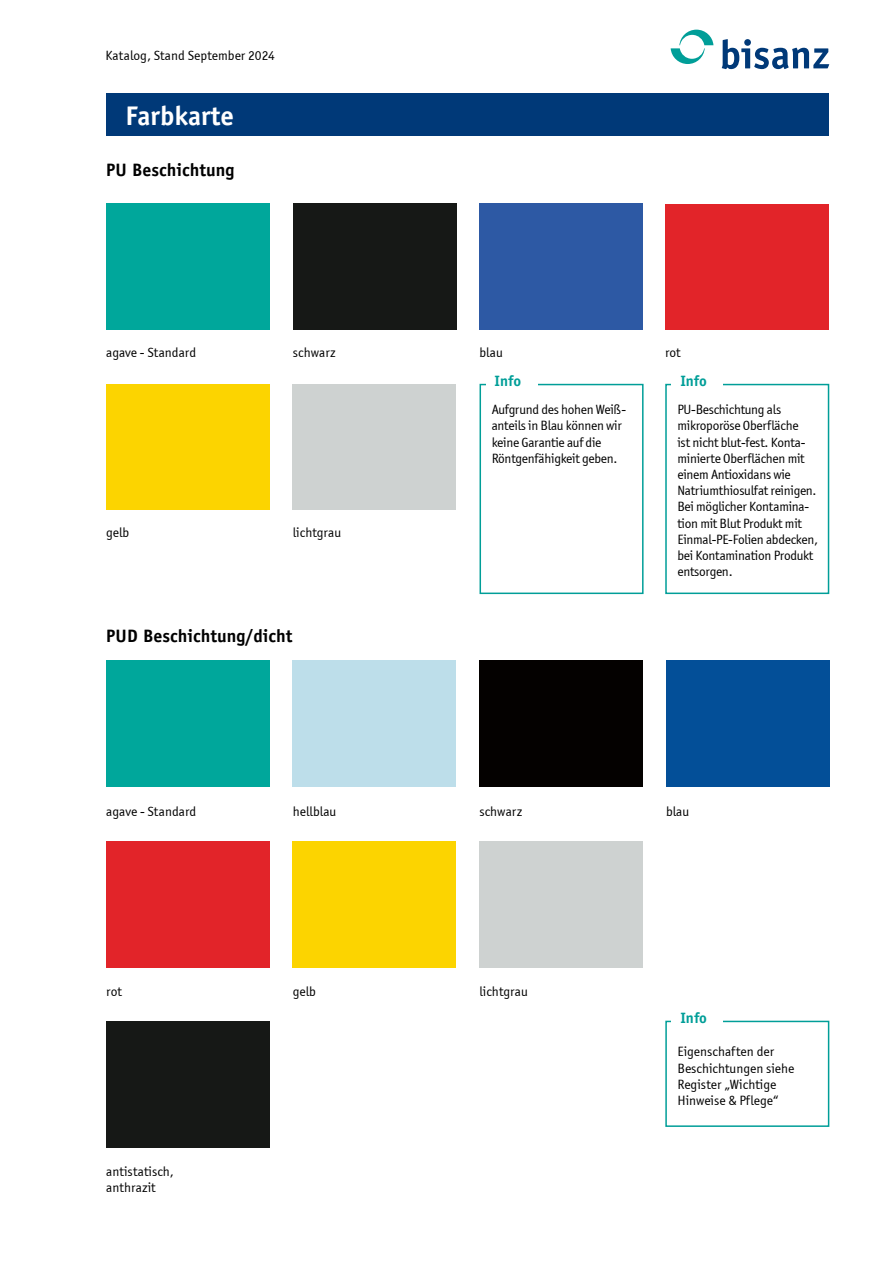
<style>
.page{position:relative;width:893px;height:1263px;background:#fff}
.page>*{position:absolute;margin:0;border:0;box-sizing:border-box;transform-origin:0 0}
.t1{font:700 27px "Officina Sans";color:#fff}
.t2{font:700 18px "Officina Sans";color:#000}
.t3{font:700 15px "Officina Sans";color:#009e98}
.t4{font:13.5px/16.2px "Officina Sans ITCTT Book";letter-spacing:-.02em;color:#000}
.t5{font:13.5px/16.2px "Officina Sans ITCTT Book";color:#000}
</style>
<div class="page">
<svg style="left:722px;top:39px;width:107px;height:30px"></svg>
<svg style="left:671px;top:30px;width:42px;height:34px"></svg>
<div style="left:106px;top:661px;width:163px;height:126px;background:#00a79b"></div>
<div style="left:479px;top:661px;width:164px;height:126px;background:#040100"></div>
<div style="left:666px;top:661px;width:163px;height:126px;background:#034f98"></div>
<div style="left:106px;top:204px;width:163px;height:126px;background:#00a79b"></div>
<div style="left:293px;top:204px;width:163px;height:126px;background:#161816"></div>
<div style="left:479px;top:204px;width:164px;height:126px;background:#2d59a4"></div>
<div style="left:293px;top:661px;width:163px;height:126px;background:#bddeea"></div>
<div style="left:479px;top:841px;width:164px;height:126px;background:#ced2d1"></div>
<div style="left:106px;top:841px;width:163px;height:126px;background:#e22429"></div>
<div style="left:293px;top:841px;width:163px;height:126px;background:#fcd400"></div>
<div style="left:106px;top:384px;width:163px;height:126px;background:#fcd400"></div>
<div style="left:293px;top:384px;width:163px;height:126px;background:#ced2d1"></div>
<div style="left:665px;top:204px;width:163px;height:126px;background:#e22429"></div>
<div style="left:106px;top:1021px;width:163px;height:126px;background:#161816"></div>
<div style="left:665px;top:1021px;width:164px;height:106px;border:2px solid #009e98"></div>
<div style="left:671px;top:1012px;width:52px;height:17px;background:#fff"></div>
<div style="left:665px;top:384px;width:164px;height:210px;border:2px solid #009e98"></div>
<div style="left:479px;top:384px;width:165px;height:210px;border:2px solid #009e98"></div>
<div style="left:671px;top:375px;width:52px;height:17px;background:#fff"></div>
<div style="left:486px;top:375px;width:51px;height:17px;background:#fff"></div>
<div style="left:106px;top:94px;width:723px;height:42px;background:#003978"></div>
<p class="t5" style="left:105px;top:47px;width:171px">Katalog, Stand September 2024</p>
<h1 class="t1" style="left:126px;top:99px;width:110px">Farbkarte</h1>
<h2 class="t2" style="left:106px;top:159px;width:130px">PU Beschichtung</h2>
<p class="t5" style="left:106px;top:344px;width:91px">agave - Standard</p>
<p class="t5" style="left:293px;top:344px;width:44px">schwarz</p>
<p class="t4" style="left:479px;top:344px;width:25px">blau</p>
<p class="t4" style="left:665px;top:344px;width:17px">rot</p>
<p class="t4" style="left:106px;top:524px;width:25px">gelb</p>
<p class="t5" style="left:293px;top:524px;width:50px">lichtgrau</p>
<h2 class="t2" style="left:106px;top:625px;width:188px">PUD Beschichtung/dicht</h2>
<p class="t3" style="left:495px;top:372px;width:28px">Info</p>
<p class="t3" style="left:680px;top:372px;width:28px">Info</p>
<p class="t4" style="left:492px;top:401px;width:136px">Aufgrund des hohen Weiß&shy;anteils in Blau können wir keine Garantie auf die<br>Röntgenfähigkeit geben.</p>
<p class="t4" style="left:677px;top:401px;width:142px">PU-Beschichtung als mikroporöse Oberfläche<br>ist nicht blut-fest. Konta&shy;minierte Oberflächen mit einem Antioxidans wie<br>Natriumthiosulfat reinigen.<br>Bei möglicher Kontamina&shy;tion mit Blut Produkt mit<br>Einmal-PE-Folien abdecken, bei Kontamination Produkt entsorgen.</p>
<p class="t5" style="left:293px;top:803px;width:45px">hellblau</p>
<p class="t5" style="left:106px;top:803px;width:91px">agave - Standard</p>
<p class="t5" style="left:479px;top:803px;width:44px">schwarz</p>
<p class="t4" style="left:666px;top:803px;width:25px">blau</p>
<p class="t4" style="left:106px;top:983px;width:17px">rot</p>
<p class="t4" style="left:293px;top:983px;width:25px">gelb</p>
<p class="t5" style="left:479px;top:983px;width:50px">lichtgrau</p>
<p class="t5" style="left:106px;top:1163px;width:69px">antistatisch, anthrazit</p>
<p class="t3" style="left:680px;top:1008px;width:28px">Info</p>
<p class="t5" style="left:677px;top:1044px;width:118px">Eigenschaften der<br>Beschichtungen siehe<br>Register „Wichtige<br>Hinweise &amp; Pflege“</p>
</div>
